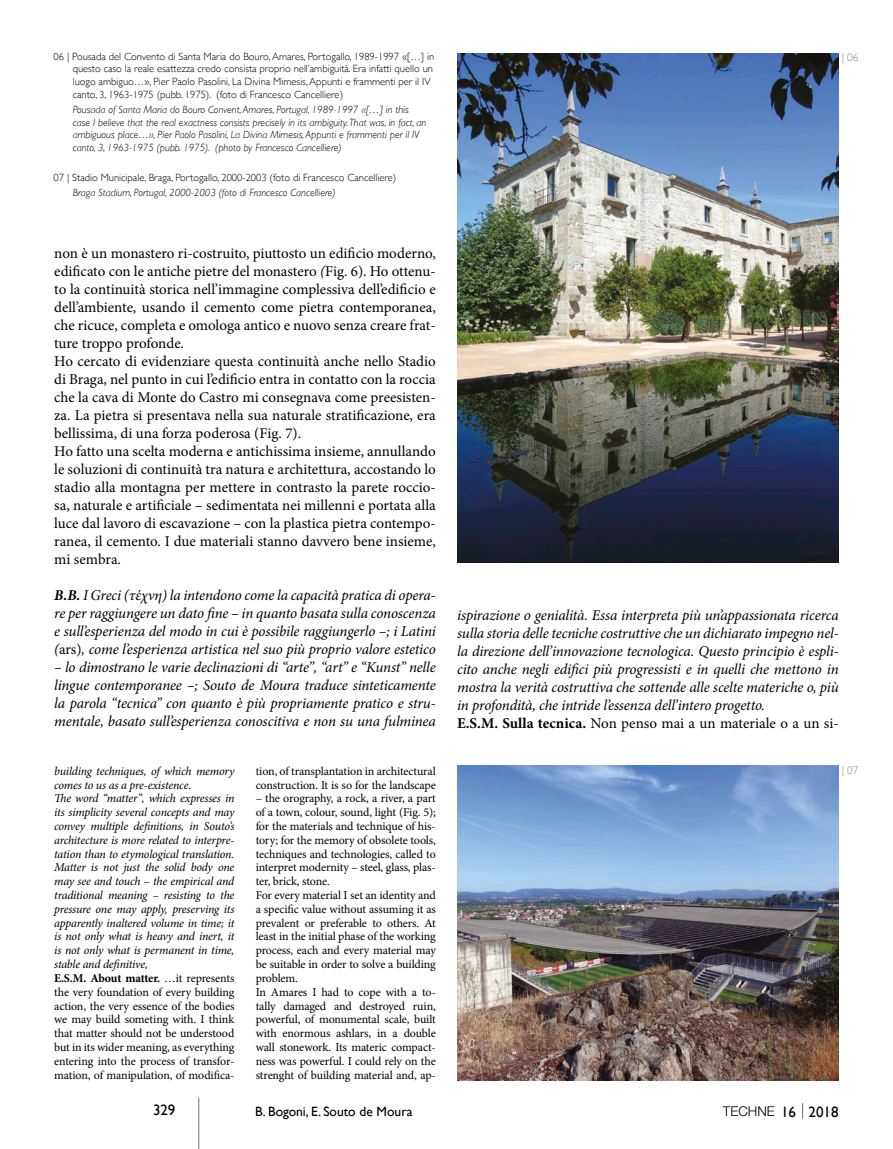
<style>
.page{position:relative;width:893px;height:1149px;background:#fff}
.page>*{position:absolute;margin:0;border:0;box-sizing:border-box;transform-origin:0 0}
.t1{font:15px/18px "Minion Pro";color:#000}
.t2{font:italic 15px/18px "Minion Pro";letter-spacing:-.015em;color:#000;text-align:justify}
.t3{font:15px "Gill Sans";color:#000}
.t4{font:13.5px "Gill Sans";color:#000}
.t5{font:300 13.5px "Helvetica Neue LT Std";color:#000}
.t6{font:italic 12px/13.8px "Minion Pro";letter-spacing:-.02em;color:#000}
.t7{font:12px/13.8px "Minion Pro";letter-spacing:-.015em;color:#000}
.t8{font:300 11.25px "Gill Sans";color:#878786}
.t9{font:300 10.5px/12.8px "Gill Sans";color:#000}
.t10{font:italic 300 10.5px/12.8px "Gill Sans";color:#000}
.s1{font-style:italic}
.s2{font-weight:700}
.s3{font-style:normal}
.s4{font-weight:700;font-style:normal}
.s5{font-family:"Gill Sans";font-weight:400;font-size:15px}
</style>
<div class="page">
<svg style="left:802px;top:1103px;width:1px;height:15px"></svg>
<hr style="left:198px;top:1097px;width:1px;height:51px;background:#6e6e6e">
<img style="left:457px;top:53px;width:381px;height:509px">
<img style="left:457px;top:765px;width:382px;height:315px">
<p class="t9" style="left:73px;top:49px;width:363px;text-indent:-19px">06 | Pousada del Convento di Santa Maria do Bouro, Amares, Portogallo, 1989-1997 «[…] in questo caso la reale esattezza credo consista proprio nell’ambiguità. Era infatti quello un luogo ambiguo…», Pier Paolo Pasolini, La Divina Mimesis, Appunti e frammenti per il IV canto, 3, 1963-1975 (pubb. 1975). (foto di Francesco Cancelliere)</p>
<p class="t10" style="left:73px;top:103px;width:355px">Pousada of Santa Maria do Bouro Convent, Amares, Portugal, 1989-1997 «[…] in this case I believe that the real exactness consists precisely in its ambiguity. That was, in fact, an ambiguous place…», Pier Paolo Pasolini, La Divina Mimesis, Appunti e frammenti per il IV canto, 3, 1963-1975 (pubb. 1975). (photo by Francesco Cancelliere)</p>
<p class="t9" style="left:54px;top:170px;width:344px">07 | Stadio Municipale, Braga, Portogallo, 2000-2003 (foto di Francesco Cancelliere)</p>
<p class="t10" style="left:73px;top:186px;width:265px">Braga Stadium, Portugal, 2000-2003 (foto di Francesco Cancelliere)</p>
<p class="t1" style="left:54px;top:244px;width:383px">non è un monastero ri-costruito, piuttosto un edificio moderno, edificato con le antiche pietre del monastero <span class="s1">(</span>Fig. 6). Ho ottenu&shy;to la continuità storica nell’immagine complessiva dell’edificio e dell’ambiente, usando il cemento come pietra contemporanea, che ricuce, completa e omologa antico e nuovo senza creare frat&shy;ture troppo profonde.<br>Ho cercato di evidenziare questa continuità anche nello Stadio di Braga, nel punto in cui l’edificio entra in contatto con la roccia che la cava di Monte do Castro mi consegnava come preesisten&shy;za. La pietra si presentava nella sua naturale stratificazione, era bellissima, di una forza poderosa (Fig. 7).<br>Ho fatto una scelta moderna e antichissima insieme, annullando le soluzioni di continuità tra natura e architettura, accostando lo stadio alla montagna per mettere in contrasto la parete roccio&shy;sa, naturale e artificiale – sedimentata nei millenni e portata alla luce dal lavoro di escavazione – con la plastica pietra contempo&shy;ranea, il cemento. I due materiali stanno davvero bene insieme, mi sembra.</p>
<p class="t2" style="left:54px;top:586px;width:383px"><span class="s2">B.B.</span> I Greci (τέχνη) la intendono come la capacità pratica di opera&shy;re per raggiungere un dato fine – in quanto basata sulla conoscenza e sull’esperienza del modo in cui è possibile raggiungerlo –; i Latini (<span class="s3">ars)</span>, come l’esperienza artistica nel suo più proprio valore estetico</p>
<p class="t2" style="left:54px;top:658px;width:383px">– lo dimostrano le varie declinazioni di “arte”, “art” e “Kunst” nelle lingue contemporanee –; Souto de Moura traduce sinteticamente la parola “tecnica” con quanto è più propriamente pratico e stru&shy;mentale, basato sull’esperienza conoscitiva e non su una fulminea</p>
<p class="t6" style="left:54px;top:763px;width:182px">building techniques, of which memory comes to us as a pre-existence.<br>The word “matter”, which expresses in its simplicity several concepts and may convey multiple definitions, in Souto’s architecture is more related to interpre&shy;tation than to etymological translation.<br>Matter is not just the solid body one may see and touch – the empirical and traditional meaning – resisting to the pressure one may apply, preserving its apparently inaltered volume in time; it is not only what is heavy and inert, it is not only what is permanent in time, stable and definitive,<br><span class="s4">E.S.M. About matter.</span> <span class="s3">…it represents the very foundation of every building action, the very essence of the bodies we may build someting with. I think that matter should not be understood but in its wider meaning, as everything entering into the process of transfor&shy;mation, of manipulation, of modifica-</span></p>
<p class="t7" style="left:256px;top:763px;width:182px">tion, of transplantation in architectural construction. It is so for the landscape</p>
<p class="t7" style="left:256px;top:791px;width:182px">– the orography, a rock, a river, a part of a town, colour, sound, light (Fig. 5); for the materials and technique of his&shy;tory; for the memory of obsolete tools, techniques and technologies, called to interpret modernity – steel, glass, plas&shy;ter, brick, stone.<br>For every material I set an identity and a specific value without assuming it as prevalent or preferable to others. At least in the initial phase of the working process, each and every material may be suitable in order to solve a building problem.<br>In Amares I had to cope with a to&shy;tally damaged and destroyed ruin, powerful, of monumental scale, built with enormous ashlars, in a double wall stonework. Its materic compact&shy;ness was powerful. I could rely on the strenght of building material and, ap-</p>
<p class="t8" style="left:842px;top:48px;width:18px">| 06</p>
<p class="t2" style="left:457px;top:606px;width:383px;text-align:left">ispirazione o genialità. Essa interpreta più un’appassionata ricerca sulla storia delle tecniche costruttive che un dichiarato impegno nel&shy;la direzione dell’innovazione tecnologica. Questo principio è espli&shy;cito anche negli edifici più progressisti e in quelli che mettono in mostra la verità costruttiva che sottende alle scelte materiche o, più in profondità, che intride l’essenza dell’intero progetto.<br><span class="s4">E.S.M. Sulla tecnica.</span> <span class="s3">Non penso mai a un materiale o a un si-</span></p>
<p class="t8" style="left:842px;top:761px;width:18px">| 07</p>
<p class="t3" style="left:153px;top:1100px;width:24px">329</p>
<p class="t4" style="left:255px;top:1102px;width:159px">B. Bogoni, E. Souto de Moura</p>
<p class="t5" style="left:723px;top:1102px;width:117px">TECHNE <span class="s5">16 2018</span></p>
</div>
